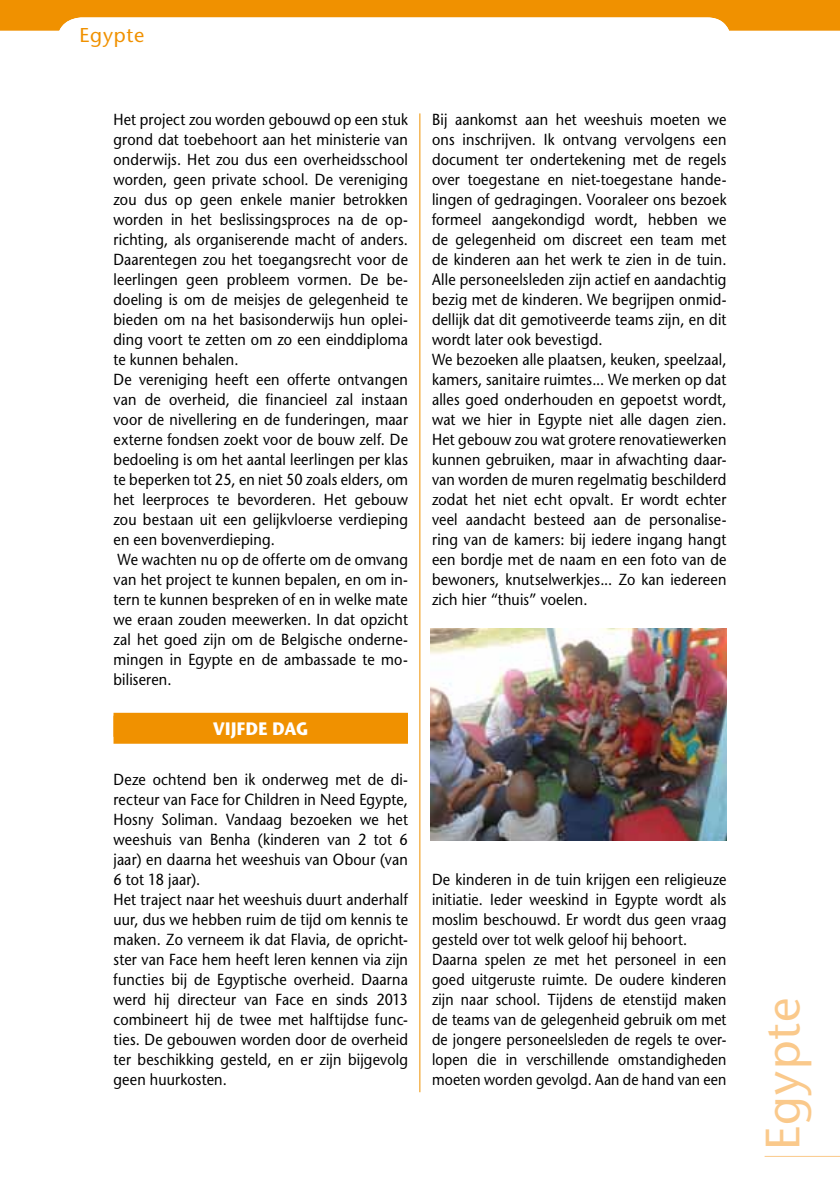
<style>
.page{position:relative;width:840px;height:1191px;background:#fff}
.page>*{position:absolute;margin:0;border:0;box-sizing:border-box;transform-origin:0 0}
.t1{font:48px "Stone Sans";letter-spacing:.025em;color:#fac98b}
.t2{font:20px "Stone Sans";letter-spacing:.04em;color:#f09100}
.t3{font:700 18px "Stone Sans";letter-spacing:.03em;color:#fff;scale:.9 1}
.t4{font:16px/20px "Stone Sans";letter-spacing:.01em;color:#000;scale:.9 1}
</style>
<div class="page">
<div style="left:0;top:0;width:839px;height:31px;background:#f09100"></div>
<div style="left:57px;top:17px;width:674px;height:68px;background:#fff;border-radius:24px"></div>
<hr style="left:764px;top:1155px;width:75px;height:1px;background:#fac98b">
<div style="left:113px;top:713px;width:295px;height:24px;background:#f09100"></div>
<div style="left:113px;top:715px;width:295px;height:28px;background:#f09100"></div>
<hr style="left:419px;top:113px;width:1px;height:979px;background:#f09100">
<img style="left:430px;top:628px;width:296px;height:212px">
<p class="t2" style="left:79px;top:22px;width:66px">Egypte</p>
<p class="t4" style="left:113px;top:109px;width:328px">Het project zou worden gebouwd op een stuk grond dat toebehoort aan het ministerie van onderwijs. Het zou dus een overheidsschool worden, geen private school. De vereniging zou dus op geen enkele manier betrokken worden in het beslissingsproces na de op&shy;richting, als organiserende macht of anders.<br>Daarentegen zou het toegangsrecht voor de leerlingen geen probleem vormen. De be&shy;doeling is om de meisjes de gelegenheid te bieden om na het basisonderwijs hun oplei&shy;ding voort te zetten om zo een einddiploma te kunnen behalen.<br>De vereniging heeft een offerte ontvangen van de overheid, die financieel zal instaan voor de nivellering en de funderingen, maar externe fondsen zoekt voor de bouw zelf. De bedoeling is om het aantal leerlingen per klas te beperken tot 25, en niet 50 zoals elders, om het leerproces te bevorderen. Het gebouw zou bestaan uit een gelijkvloerse verdieping en een bovenverdieping.<br>We wachten nu op de offerte om de omvang van het project te kunnen bepalen, en om in&shy;tern te kunnen bespreken of en in welke mate we eraan zouden meewerken. In dat opzicht zal het goed zijn om de Belgische onderne&shy;mingen in Egypte en de ambassade te mo&shy;biliseren.</p>
<p class="t3" style="left:213px;top:717px;width:107px">Vijfde dag</p>
<p class="t4" style="left:113px;top:769px;width:328px">Deze ochtend ben ik onderweg met de di&shy;recteur van Face for Children in Need Egypte, Hosny Soliman. Vandaag bezoeken we het weeshuis van Benha (kinderen van 2 tot 6 jaar) en daarna het weeshuis van Obour (van 6 tot 18 jaar).<br>Het traject naar het weeshuis duurt anderhalf uur, dus we hebben ruim de tijd om kennis te maken. Zo verneem ik dat Flavia, de opricht&shy;ster van Face hem heeft leren kennen via zijn functies bij de Egyptische overheid. Daarna werd hij directeur van Face en sinds 2013 combineert hij de twee met halftijdse func&shy;ties. De gebouwen worden door de overheid ter beschikking gesteld, en er zijn bijgevolg geen huurkosten.</p>
<p class="t4" style="left:432px;top:109px;width:328px">Bij aankomst aan het weeshuis moeten we ons inschrijven. Ik ontvang vervolgens een document ter ondertekening met de regels over toegestane en niet-toegestane hande&shy;lingen of gedragingen. Vooraleer ons bezoek formeel aangekondigd wordt, hebben we de gelegenheid om discreet een team met de kinderen aan het werk te zien in de tuin.<br>Alle personeelsleden zijn actief en aandachtig bezig met de kinderen. We begrijpen onmid&shy;dellijk dat dit gemotiveerde teams zijn, en dit wordt later ook bevestigd.<br>We bezoeken alle plaatsen, keuken, speelzaal, kamers, sanitaire ruimtes... We merken op dat alles goed onderhouden en gepoetst wordt, wat we hier in Egypte niet alle dagen zien.<br>Het gebouw zou wat grotere renovatiewerken kunnen gebruiken, maar in afwachting daar&shy;van worden de muren regelmatig beschilderd zodat het niet echt opvalt. Er wordt echter veel aandacht besteed aan de personalise&shy;ring van de kamers: bij iedere ingang hangt een bordje met de naam en een foto van de bewoners, knutselwerkjes... Zo kan iedereen zich hier “thuis” voelen.</p>
<p class="t4" style="left:432px;top:869px;width:328px">De kinderen in de tuin krijgen een religieuze initiatie. Ieder weeskind in Egypte wordt als moslim beschouwd. Er wordt dus geen vraag gesteld over tot welk geloof hij behoort.<br>Daarna spelen ze met het personeel in een goed uitgeruste ruimte. De oudere kinderen zijn naar school. Tijdens de etenstijd maken de teams van de gelegenheid gebruik om met de jongere personeelsleden de regels te over&shy;lopen die in verschillende omstandigheden moeten worden gevolgd. Aan de hand van een</p>
<h1 class="t1" style="left:752px;top:1150px;width:154px;rotate:-90deg">Egypte</h1>
</div>
